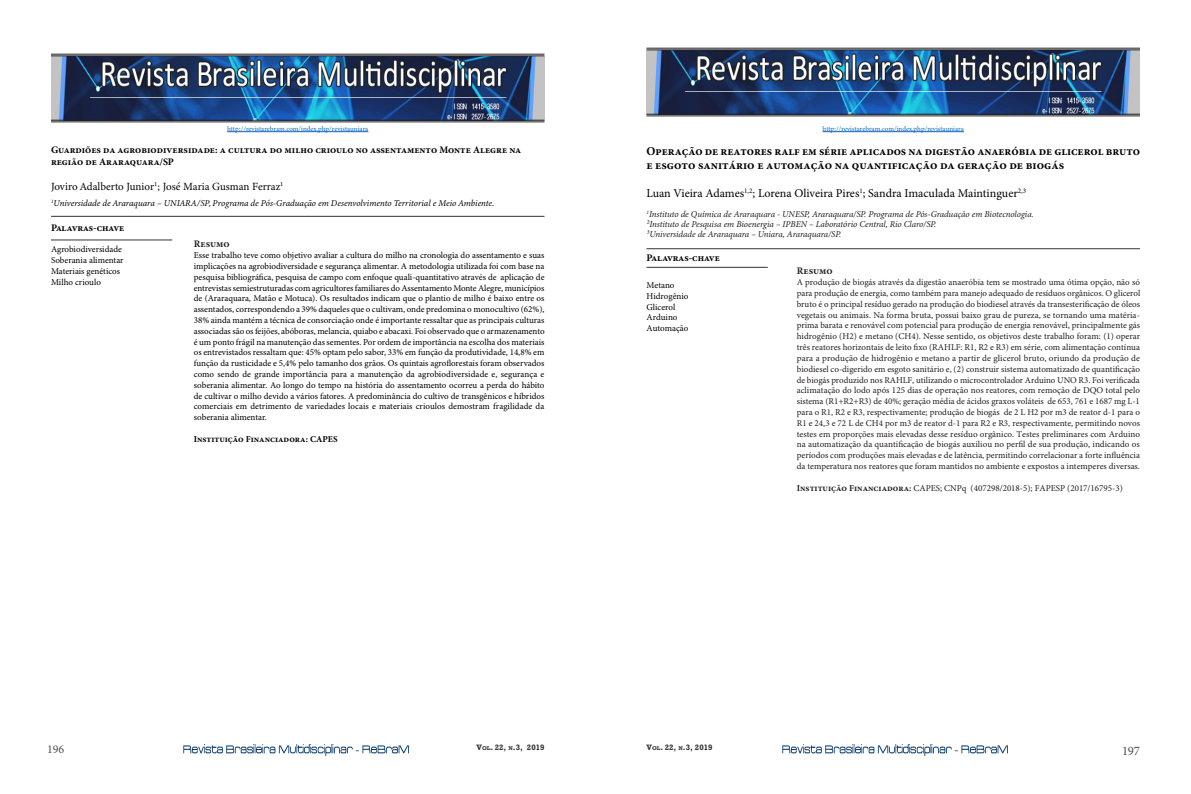
<style>
.page{position:relative;width:1191px;height:794px;background:#fff}
.page>*{position:absolute;margin:0;border:0;box-sizing:border-box;transform-origin:0 0}
.t1{font:13px "Minion Pro";color:#4f4f50}
.Corpo_do_texto{font:700 12px/14.4px "Minion Pro";letter-spacing:-.005em;color:#000}
.Nomes_autores{font:12px "Minion Pro";letter-spacing:-.01em;color:#000}
.t2{font:12px "Minion Pro";color:#4f4f50}
.Nomes_autores-2{font:11px "Minion 3";color:#000}
.Nomes_autores-3{font:700 10px/12px "Minion Pro";color:#000}
.Nomes_autores-4{font:700 10px "Minion 3";letter-spacing:.02em;color:#000}
.Nomes_autores-5{font:700 10px "Minion Pro";letter-spacing:-.005em;color:#231f20}
.Corpo_do_texto-2{font:9px/10.8px "Minion Pro";color:#231f20;text-align:justify}
.Nomes_autores-6{font:9px/10.8px "Minion Pro";color:#000;text-align:justify}
.Nomes_autores-7{font:italic 9px "Minion Pro";letter-spacing:-.01em;color:#231f20}
.Nomes_autores-8{font:italic 9px "Minion 3";color:#000}
.Corpo_do_texto-3{font:9px "Minion Pro";color:#000}
.Nomes_autores-9{font:700 9px "Minion Pro";color:#000}
.t3{font:700 8px "Rockwell";color:#333}
.Citação_com_recuo{font:7px "Minion 3";color:#0563c1}
.s1{font-weight:700}
.s2{font-size:5.6px}
</style>
<div class="page">
<img style="left:183px;top:744px;width:226px;height:11px">
<img style="left:782px;top:744px;width:225px;height:11px">
<hr style="left:227px;top:131px;width:141px;height:1px;background:#0563c1">
<hr style="left:51px;top:216px;width:493px;height:1px;background:#333">
<hr style="left:51px;top:240px;width:121px;height:1px;background:#333">
<img style="left:51px;top:57px;width:493px;height:63px">
<hr style="left:51px;top:54px;width:493px;height:1px;background:#231f20">
<hr style="left:51px;top:56px;width:493px;height:1px;background:#231f20">
<hr style="left:51px;top:120px;width:493px;height:1px;background:#231f20">
<hr style="left:51px;top:122px;width:493px;height:1px;background:#231f20">
<hr style="left:822px;top:131px;width:142px;height:1px;background:#0563c1">
<hr style="left:646px;top:248px;width:494px;height:1px;background:#333">
<hr style="left:646px;top:267px;width:122px;height:1px;background:#333">
<img style="left:646px;top:51px;width:494px;height:63px">
<hr style="left:646px;top:48px;width:494px;height:1px;background:#231f20">
<hr style="left:646px;top:50px;width:494px;height:1px;background:#231f20">
<hr style="left:646px;top:114px;width:494px;height:1px;background:#231f20">
<hr style="left:646px;top:116px;width:494px;height:1px;background:#231f20">
<p class="Citação_com_recuo" style="left:227px;top:124px;width:143px">http://revistarebram.com/index.php/revistauniara</p>
<p class="Nomes_autores-3" style="left:51px;top:143px;width:472px">Guardiões da agrobiodiversidade: a cultura do milho crioulo no assentamento Monte Alegre na região de Araraquara/SP</p>
<p class="Nomes_autores-2" style="left:51px;top:179px;width:234px">Joviro Adalberto Junior<sup>1</sup>; José Maria Gusman Ferraz<sup>1</sup></p>
<p class="Nomes_autores-8" style="left:51px;top:197px;width:444px"><sup>1</sup>Universidade de Araraquara – UNIARA/SP, Programa de Pós-Graduação em Desenvolvimento Territorial e Meio Ambiente.</p>
<p class="Nomes_autores-4" style="left:51px;top:221px;width:75px">Palavras-chave</p>
<p class="Nomes_autores-6" style="left:51px;top:244px;width:73px">Agrobiodiversidade</p>
<p class="Nomes_autores-6" style="left:51px;top:255px;width:74px">Soberania alimentar</p>
<p class="Nomes_autores-6" style="left:51px;top:266px;width:71px">Materiais genéticos</p>
<p class="Nomes_autores-6" style="left:51px;top:277px;width:51px">Milho crioulo</p>
<p class="Nomes_autores-5" style="left:194px;top:237px;width:37px">Resumo</p>
<p class="Nomes_autores-6" style="left:194px;top:250px;width:352px">Esse trabalho teve como objetivo avaliar a cultura do milho na cronologia do assentamento e suas implicações na agrobiodiversidade e segurança alimentar. A metodologia utilizada foi com base na pesquisa bibliográfica, pesquisa de campo com enfoque quali-quantitativo através de aplicação de entrevistas semiestruturadas com agricultores familiares do Assentamento Monte Alegre, municípios de (Araraquara, Matão e Motuca). Os resultados indicam que o plantio de milho é baixo entre os assentados, correspondendo a 39% daqueles que o cultivam, onde predomina o monocultivo (62%), 38% ainda mantém a técnica de consorciação onde é importante ressaltar que as principais culturas associadas são os feijões, abóboras, melancia, quiabo e abacaxi. Foi observado que o armazenamento é um ponto frágil na manutenção das sementes. Por ordem de importância na escolha dos materiais os entrevistados ressaltam que: 45% optam pelo sabor, 33% em função da produtividade, 14,8% em função da rusticidade e 5,4% pelo tamanho dos grãos. Os quintais agroflorestais foram observados como sendo de grande importância para a manutenção da agrobiodiversidade e, segurança e soberania alimentar. Ao longo do tempo na história do assentamento ocorreu a perda do hábito de cultivar o milho devido a vários fatores. A predominância do cultivo de transgênicos e híbridos comerciais em detrimento de variedades locais e materiais crioulos demostram fragilidade da soberania alimentar.</p>
<p class="Nomes_autores-9" style="left:194px;top:432px;width:145px">Instituição Financiadora: CAPES</p>
<p class="Citação_com_recuo" style="left:822px;top:124px;width:143px">http://revistarebram.com/index.php/revistauniara</p>
<p class="Corpo_do_texto" style="left:646px;top:143px;width:495px">Operação de reatores ralf em série aplicados na digestão anaeróbia de glicerol bruto e esgoto sanitário e automação na quantificação da geração de biogás</p>
<p class="Nomes_autores" style="left:646px;top:185px;width:381px">Luan Vieira Adames<sup>1,2</sup>; Lorena Oliveira Pires<sup>1</sup>; Sandra Imaculada Maintinguer<sup>2,3</sup></p>
<p class="Nomes_autores-7" style="left:646px;top:208px;width:389px"><sup>1</sup>Instituto de Química de Araraquara - UNESP, Araraquara/SP. Programa de Pós-Graduação em Biotecnologia.</p>
<p class="Nomes_autores-7" style="left:646px;top:218px;width:291px">2Instituto de Pesquisa em Bioenergia – IPBEN – Laboratório Central, Rio Claro/SP.</p>
<p class="Nomes_autores-7" style="left:646px;top:228px;width:196px">3Universidade de Araraquara – Uniara, Araraquara/SP.</p>
<p class="Nomes_autores-4" style="left:646px;top:250px;width:75px">Palavras-chave</p>
<p class="Corpo_do_texto-3" style="left:646px;top:279px;width:30px">Metano</p>
<p class="Corpo_do_texto-3" style="left:646px;top:290px;width:43px">Hidrogênio</p>
<p class="Corpo_do_texto-3" style="left:646px;top:300px;width:30px">Glicerol</p>
<p class="Corpo_do_texto-3" style="left:646px;top:311px;width:33px">Arduino</p>
<p class="Corpo_do_texto-3" style="left:646px;top:322px;width:43px">Automação</p>
<p class="Nomes_autores-5" style="left:797px;top:264px;width:37px">Resumo</p>
<p class="Corpo_do_texto-2" style="left:797px;top:277px;width:345px">A produção de biogás através da digestão anaeróbia tem se mostrado uma ótima opção, não só para produção de energia, como também para manejo adequado de resíduos orgânicos. O glicerol bruto é o principal resíduo gerado na produção do biodiesel através da transesterificação de óleos vegetais ou animais. Na forma bruta, possui baixo grau de pureza, se tornando uma matéria&shy;prima barata e renovável com potencial para produção de energia renovável, principalmente gás hidrogênio (H2) e metano (CH4). Nesse sentido, os objetivos deste trabalho foram: (1) operar três reatores horizontais de leito fixo (RAHLF: R1, R2 e R3) em série, com alimentação contínua para a produção de hidrogênio e metano a partir de glicerol bruto, oriundo da produção de biodiesel co-digerido em esgoto sanitário e, (2) construir sistema automatizado de quantificação de biogás produzido nos RAHLF, utilizando o microcontrolador Arduino UNO R3. Foi verificada aclimatação do lodo após 125 dias de operação nos reatores, com remoção de DQO total pelo sistema (R1+R2+R3) de 40%; geração média de ácidos graxos voláteis de 653, 761 e 1687 mg L-1 para o R1, R2 e R3, respectivamente; produção de biogás de 2 L H2 por m3 de reator d-1 para o R1 e 24,3 e 72 L de CH4 por m3 de reator d-1 para R2 e R3, respectivamente, permitindo novos testes em proporções mais elevadas desse resíduo orgânico. Testes preliminares com Arduino na automatização da quantificação de biogás auxiliou no perfil de sua produção, indicando os períodos com produções mais elevadas e de latência, permitindo correlacionar a forte influência da temperatura nos reatores que foram mantidos no ambiente e expostos a intemperes diversas.</p>
<p class="Corpo_do_texto-2" style="left:797px;top:482px;width:327px"><span class="s1">Instituição Financiadora:</span> CAPES; CNPq (407298/2018-5); FAPESP (2017/16795-3)</p>
<p class="t3" style="left:476px;top:742px;width:70px">V<span class="s2">OL</span>. 22, <span class="s2">N</span>.3, 2019</p>
<p class="t3" style="left:646px;top:742px;width:68px">V<span class="s2">OL</span>. 22, <span class="s2">N</span>.3, 2019</p>
<h2 class="t2" style="left:47px;top:741px;width:19px">196</h2>
<h1 class="t1" style="left:1122px;top:742px;width:19px">197</h1>
</div>
